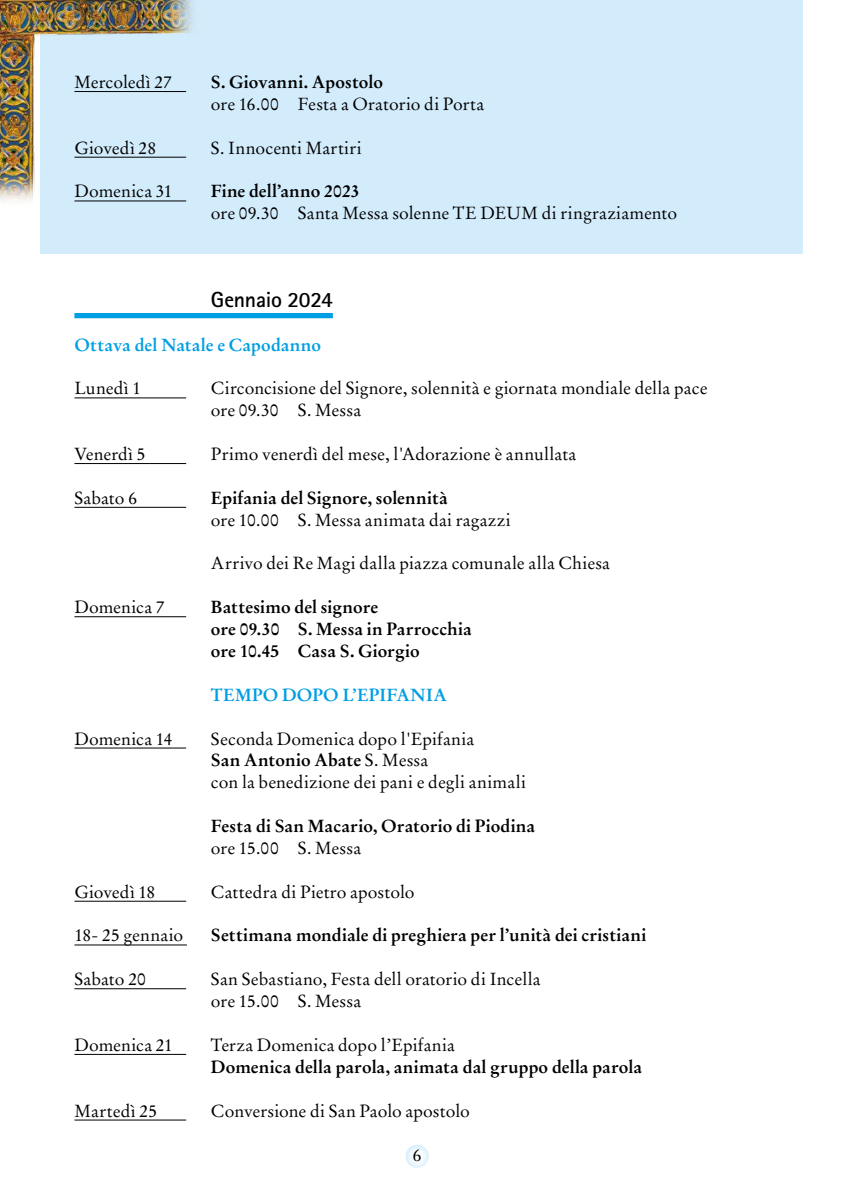
<style>
.page{position:relative;width:844px;height:1191px;background:#fff}
.page>*{position:absolute;margin:0;border:0;box-sizing:border-box;transform-origin:0 0}
.t1{font:700 21.88px "Rotis Sans Serif Std";letter-spacing:-.015em;color:#000}
.t2{font:17.5px/21.9px "Stempel Garamond LT Std";letter-spacing:.005em;color:#000}
.t3{font:700 17.5px/21.9px "Stempel Garamond LT Std";letter-spacing:.005em;color:#000}
.t4{font:700 17.5px "Stempel Garamond LT Std";letter-spacing:.01em;color:#009ee3}
.s1{font-weight:700}
</style>
<div class="page">
<div style="left:41px;top:0;width:762px;height:253px;background:#d3ecfc"></div>
<svg style="left:405px;top:1144px;width:23px;height:23px"></svg>
<div style="left:74px;top:313px;width:259px;height:5px;background:#009ee3"></div>
<hr style="left:74px;top:397px;width:112px;height:1px;background:#000">
<hr style="left:74px;top:463px;width:112px;height:1px;background:#000">
<hr style="left:74px;top:507px;width:112px;height:1px;background:#000">
<hr style="left:74px;top:616px;width:112px;height:1px;background:#000">
<hr style="left:74px;top:747px;width:112px;height:1px;background:#000">
<hr style="left:74px;top:901px;width:112px;height:1px;background:#000">
<hr style="left:74px;top:944px;width:113px;height:1px;background:#000">
<hr style="left:74px;top:988px;width:112px;height:1px;background:#000">
<hr style="left:74px;top:1054px;width:112px;height:1px;background:#000">
<hr style="left:74px;top:1119px;width:112px;height:1px;background:#000">
<img style="left:0;top:0;width:193px;height:213px">
<p class="t2" style="left:74px;top:71px;width:99px">Mercoledì 27</p>
<p class="t3" style="left:211px;top:71px;width:174px">S. Giovanni. Apostolo</p>
<p class="t2" style="left:211px;top:93px;width:274px">ore 16.00 Festa a Oratorio di Porta</p>
<p class="t2" style="left:74px;top:137px;width:83px">Giovedì 28</p>
<p class="t2" style="left:211px;top:137px;width:152px">S. Innocenti Martiri</p>
<p class="t2" style="left:74px;top:181px;width:100px">Domenica 31</p>
<p class="t3" style="left:211px;top:180px;width:150px">Fine dell’anno 2023</p>
<p class="t2" style="left:211px;top:202px;width:467px">ore 09.30 Santa Messa solenne TE DEUM di ringraziamento</p>
<p class="t1" style="left:211px;top:286px;width:123px">Gennaio 2024</p>
<p class="t4" style="left:74px;top:334px;width:248px">Ottava del Natale e Capodanno</p>
<p class="t2" style="left:74px;top:377px;width:68px">Lunedì 1</p>
<p class="t2" style="left:211px;top:377px;width:498px">Circoncisione del Signore, solennità e giornata mondiale della pace ore 09.30 S. Messa</p>
<p class="t2" style="left:74px;top:443px;width:73px">Venerdì 5</p>
<p class="t2" style="left:211px;top:443px;width:367px">Primo venerdì del mese, l'Adorazione è annullata</p>
<p class="t2" style="left:74px;top:487px;width:64px">Sabato 6</p>
<p class="t3" style="left:211px;top:487px;width:238px">Epifania del Signore, solennità</p>
<p class="t2" style="left:211px;top:509px;width:301px">ore 10.00 S. Messa animata dai ragazzi</p>
<p class="t2" style="left:211px;top:552px;width:400px">Arrivo dei Re Magi dalla piazza comunale alla Chiesa</p>
<p class="t2" style="left:74px;top:596px;width:92px">Domenica 7</p>
<p class="t3" style="left:211px;top:596px;width:262px">Battesimo del signore<br>ore 09.30 S. Messa in Parrocchia ore 10.45 Casa S. Giorgio</p>
<p class="t4" style="left:211px;top:684px;width:237px">TEMPO DOPO L’EPIFANIA</p>
<p class="t2" style="left:74px;top:727px;width:99px">Domenica 14</p>
<p class="t2" style="left:211px;top:727px;width:316px">Seconda Domenica dopo l'Epifania<br><span class="s1">San Antonio Abate</span> S. Messa<br>con la benedizione dei pani e degli animali</p>
<p class="t3" style="left:211px;top:815px;width:326px">Festa di San Macario, Oratorio di Piodina</p>
<p class="t2" style="left:211px;top:837px;width:152px">ore 15.00 S. Messa</p>
<p class="t2" style="left:74px;top:881px;width:82px">Giovedì 18</p>
<p class="t2" style="left:211px;top:881px;width:205px">Cattedra di Pietro apostolo</p>
<p class="t2" style="left:74px;top:924px;width:110px">18- 25 gennaio</p>
<p class="t3" style="left:211px;top:924px;width:436px">Settimana mondiale di preghiera per l’unità dei cristiani</p>
<p class="t2" style="left:74px;top:968px;width:73px">Sabato 20</p>
<p class="t2" style="left:211px;top:968px;width:331px">San Sebastiano, Festa dell oratorio di Incella ore 15.00 S. Messa</p>
<p class="t2" style="left:74px;top:1034px;width:100px">Domenica 21</p>
<p class="t2" style="left:211px;top:1034px;width:245px">Terza Domenica dopo l’Epifania</p>
<p class="t3" style="left:211px;top:1055px;width:432px">Domenica della parola, animata dal gruppo della parola</p>
<p class="t2" style="left:74px;top:1099px;width:84px">Martedì 25</p>
<p class="t2" style="left:211px;top:1099px;width:260px">Conversione di San Paolo apostolo</p>
<p class="t2" style="left:413px;top:1144px;width:10px">6</p>
</div>
